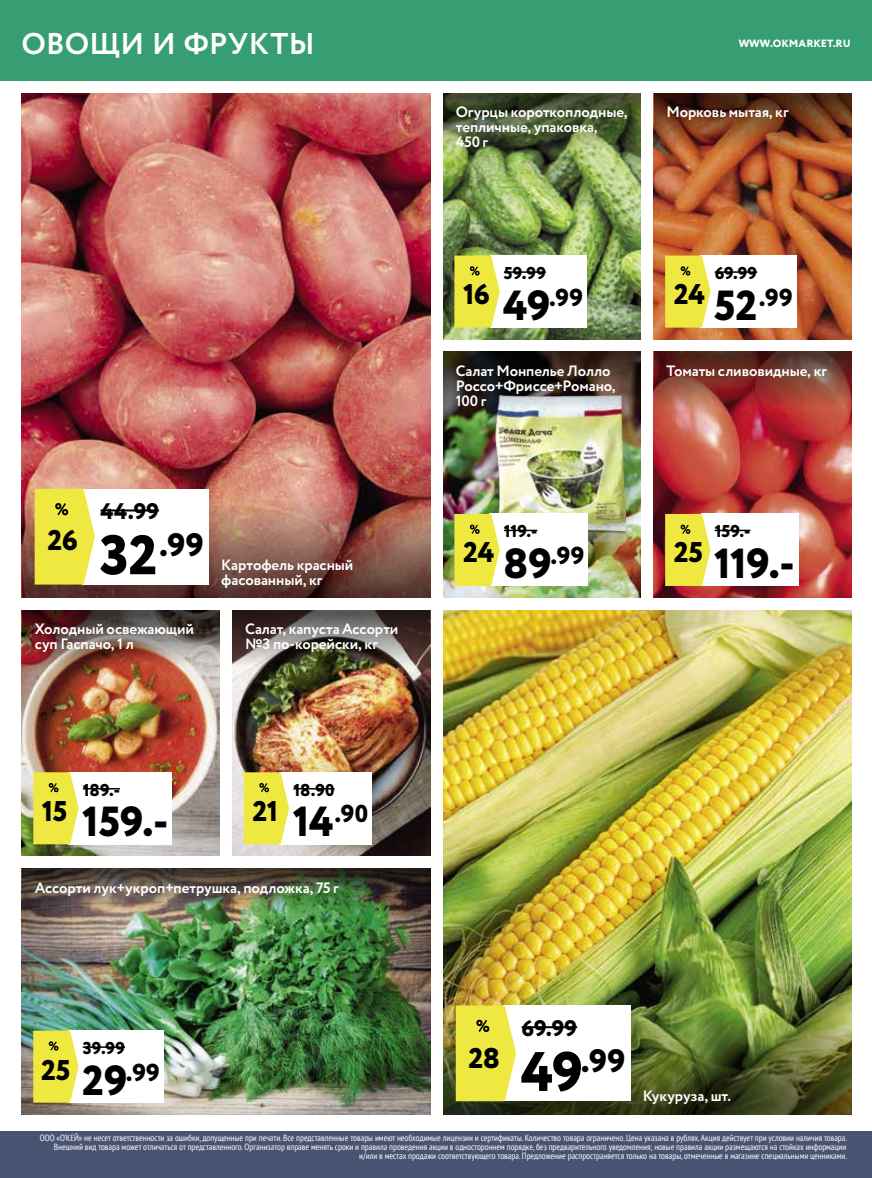
<style>
.page{position:relative;width:872px;height:1178px;background:#fff}
.page>*{position:absolute;margin:0;border:0;box-sizing:border-box;transform-origin:0 0}
.t1{font:800 42px "Circe";letter-spacing:-.005em;color:#000}
.t2{font:800 32.4px "Circe";color:#000}
.t3{font:700 30px "Circe";letter-spacing:.01em;color:#fff}
.t4{font:800 28.5px "Circe";letter-spacing:-.02em;color:#000}
.t5{font:800 24.45px "Circe";letter-spacing:.01em;color:#000}
.t6{font:800 22.5px "Circe";letter-spacing:.01em;color:#000}
.t7{font:800 17.1px "Circe";letter-spacing:.005em;color:#000}
.t8{font:700 15px/15px "Circe";letter-spacing:-.005em;color:#fff}
.t9{font:800 10.5px "Circe";letter-spacing:.01em;color:#fff}
.t10{font:condensed 9px/9px "PT Sans";color:#fff;text-align:right}
.s1{font-size:55.5px}
.s2{font-size:42px}
</style>
<div class="page">
<div style="left:0;top:0;width:872px;height:81px;background:#379e73"></div>
<div style="left:0;top:1131px;width:872px;height:47px;background:#485373"></div>
<img style="left:232px;top:676px;width:198px;height:180px">
<img style="left:232px;top:610px;width:198px;height:66px">
<div style="left:279px;top:772px;width:93px;height:72px;background:#fff"></div>
<hr style="left:293px;top:788px;width:42px;height:1px;background:#000">
<svg style="left:244px;top:772px;width:45px;height:72px;background:#ece651"></svg>
<img style="left:22px;top:94px;width:408px;height:386px">
<img style="left:22px;top:480px;width:408px;height:117px">
<div style="left:82px;top:489px;width:126px;height:95px;background:#fff"></div>
<hr style="left:100px;top:509px;width:59px;height:2px;background:#000">
<svg style="left:35px;top:489px;width:60px;height:95px;background:#ede752"></svg>
<img style="left:443px;top:418px;width:198px;height:179px">
<div style="left:477px;top:377px;width:166px;height:182px;background:#000;opacity:.3"></div>
<img style="left:494px;top:418px;width:131px;height:123px">
<img style="left:443px;top:352px;width:198px;height:66px">
<div style="left:490px;top:514px;width:98px;height:72px;background:#fff"></div>
<hr style="left:504px;top:530px;width:33px;height:1px;background:#000">
<svg style="left:454px;top:514px;width:45px;height:72px;background:#ebe54f"></svg>
<img style="left:654px;top:160px;width:197px;height:179px">
<img style="left:654px;top:94px;width:197px;height:66px">
<div style="left:700px;top:256px;width:96px;height:72px;background:#fff"></div>
<hr style="left:714px;top:271px;width:43px;height:2px;background:#000">
<svg style="left:665px;top:256px;width:45px;height:72px;background:#ece550"></svg>
<img style="left:654px;top:418px;width:197px;height:179px">
<img style="left:654px;top:352px;width:197px;height:66px">
<div style="left:700px;top:514px;width:98px;height:72px;background:#fff"></div>
<hr style="left:714px;top:530px;width:36px;height:1px;background:#000">
<svg style="left:665px;top:514px;width:45px;height:72px;background:#ece54f"></svg>
<img style="left:443px;top:160px;width:198px;height:179px">
<img style="left:443px;top:94px;width:198px;height:66px">
<div style="left:490px;top:256px;width:96px;height:72px;background:#fff"></div>
<hr style="left:504px;top:271px;width:42px;height:2px;background:#000">
<svg style="left:454px;top:256px;width:45px;height:72px;background:#ebe54f"></svg>
<img style="left:22px;top:937px;width:408px;height:177px">
<img style="left:22px;top:868px;width:408px;height:69px">
<div style="left:69px;top:1030px;width:94px;height:72px;background:#fff"></div>
<hr style="left:83px;top:1046px;width:42px;height:2px;background:#000">
<svg style="left:33px;top:1030px;width:45px;height:72px;background:#ebe550"></svg>
<img style="left:443px;top:610px;width:408px;height:387px">
<img style="left:443px;top:997px;width:408px;height:117px">
<div style="left:503px;top:1005px;width:127px;height:96px;background:#fff"></div>
<hr style="left:521px;top:1026px;width:56px;height:2px;background:#000">
<svg style="left:456px;top:1005px;width:60px;height:96px;background:#ede651"></svg>
<img style="left:22px;top:676px;width:198px;height:180px">
<img style="left:22px;top:610px;width:198px;height:66px">
<div style="left:69px;top:772px;width:103px;height:72px;background:#fff"></div>
<hr style="left:83px;top:788px;width:37px;height:1px;background:#000">
<svg style="left:33px;top:772px;width:45px;height:72px;background:#ece550"></svg>
<h3 class="t3" style="left:21px;top:24px;width:295px">ОВОЩИ И ФРУКТЫ</h3>
<p class="t9" style="left:738px;top:36px;width:113px">WWW.OKMARKET.RU</p>
<h3 class="t4" style="left:48px;top:521px;width:32px">26</h3>
<h3 class="t6" style="left:100px;top:496px;width:60px">44.99</h3>
<h2 class="t2" style="left:100px;top:523px;width:106px"><span class="s1">32</span>.99</h2>
<h3 class="t8" style="left:35px;top:622px;width:161px">Холодный освежающий суп Гаспачо, 1 л</h3>
<h3 class="t8" style="left:221px;top:558px;width:134px">Картофель красный фасованный, кг</h3>
<h3 class="t8" style="left:245px;top:622px;width:155px">Салат, капуста Ассорти №3 по-корейски, кг</h3>
<h3 class="t4" style="left:42px;top:792px;width:27px">15</h3>
<h3 class="t7" style="left:83px;top:778px;width:39px">189.-</h3>
<h1 class="t1" style="left:82px;top:793px;width:88px">159.-</h1>
<h3 class="t4" style="left:252px;top:792px;width:27px">21</h3>
<h3 class="t7" style="left:293px;top:778px;width:43px">18.90</h3>
<h3 class="t5" style="left:293px;top:797px;width:77px"><span class="s2">14</span>.90</h3>
<h3 class="t8" style="left:35px;top:881px;width:306px">Ассорти лук+укроп+петрушка, подложка, 75 г</h3>
<h3 class="t4" style="left:41px;top:1051px;width:31px">25</h3>
<h3 class="t7" style="left:83px;top:1036px;width:44px">39.99</h3>
<h3 class="t5" style="left:82px;top:1056px;width:79px"><span class="s2">29</span>.99</h3>
<h3 class="t8" style="left:456px;top:105px;width:173px">Огурцы короткоплодные, тепличные, упаковка,<br>450 г</h3>
<h3 class="t8" style="left:666px;top:105px;width:124px">Морковь мытая, кг</h3>
<h3 class="t7" style="left:504px;top:261px;width:44px">59.99</h3>
<h3 class="t7" style="left:714px;top:261px;width:44px">69.99</h3>
<h3 class="t4" style="left:463px;top:275px;width:28px">16</h3>
<h3 class="t5" style="left:503px;top:281px;width:81px"><span class="s2">49</span>.99</h3>
<h3 class="t4" style="left:674px;top:275px;width:33px">24</h3>
<h3 class="t5" style="left:714px;top:281px;width:80px"><span class="s2">52</span>.99</h3>
<h3 class="t8" style="left:456px;top:364px;width:161px">Салат Монпелье Лолло<br>Россо+Фриссе+Романо,<br>100 г</h3>
<h3 class="t8" style="left:666px;top:364px;width:162px">Томаты сливовидные, кг</h3>
<h3 class="t4" style="left:463px;top:533px;width:33px">24</h3>
<h3 class="t7" style="left:504px;top:520px;width:35px">119.-</h3>
<h3 class="t5" style="left:503px;top:539px;width:83px"><span class="s2">89</span>.99</h3>
<h3 class="t4" style="left:674px;top:533px;width:31px">25</h3>
<h3 class="t7" style="left:714px;top:520px;width:37px">159.-</h3>
<h1 class="t1" style="left:714px;top:535px;width:82px">119.-</h1>
<h3 class="t4" style="left:468px;top:1038px;width:33px">28</h3>
<h3 class="t6" style="left:521px;top:1013px;width:57px">69.99</h3>
<h2 class="t2" style="left:521px;top:1039px;width:106px"><span class="s1">49</span>.99</h2>
<h3 class="t8" style="left:643px;top:1089px;width:90px">Кукуруза, шт.</h3>
<p class="t10" style="left:40px;top:1133px;width:808px">ООО «О’КЕЙ» не несет ответственности за ошибки, допущенные при печати. Все представленные товары имеют необходимые лицензии и сертификаты. Количество товара ограничено. Цена указана в рублях. Акция действует при условии наличия товара.<br>Внешний вид товара может отличаться от представленного. Организатор вправе менять сроки и правила проведения акции в одностороннем порядке, без предварительного уведомления; новые правила акции размещаются на стойках информации и/или в местах продажи соответствующего товара. Предложение распространяется только на товары, отмеченные в магазине специальными ценниками.</p>
</div>
